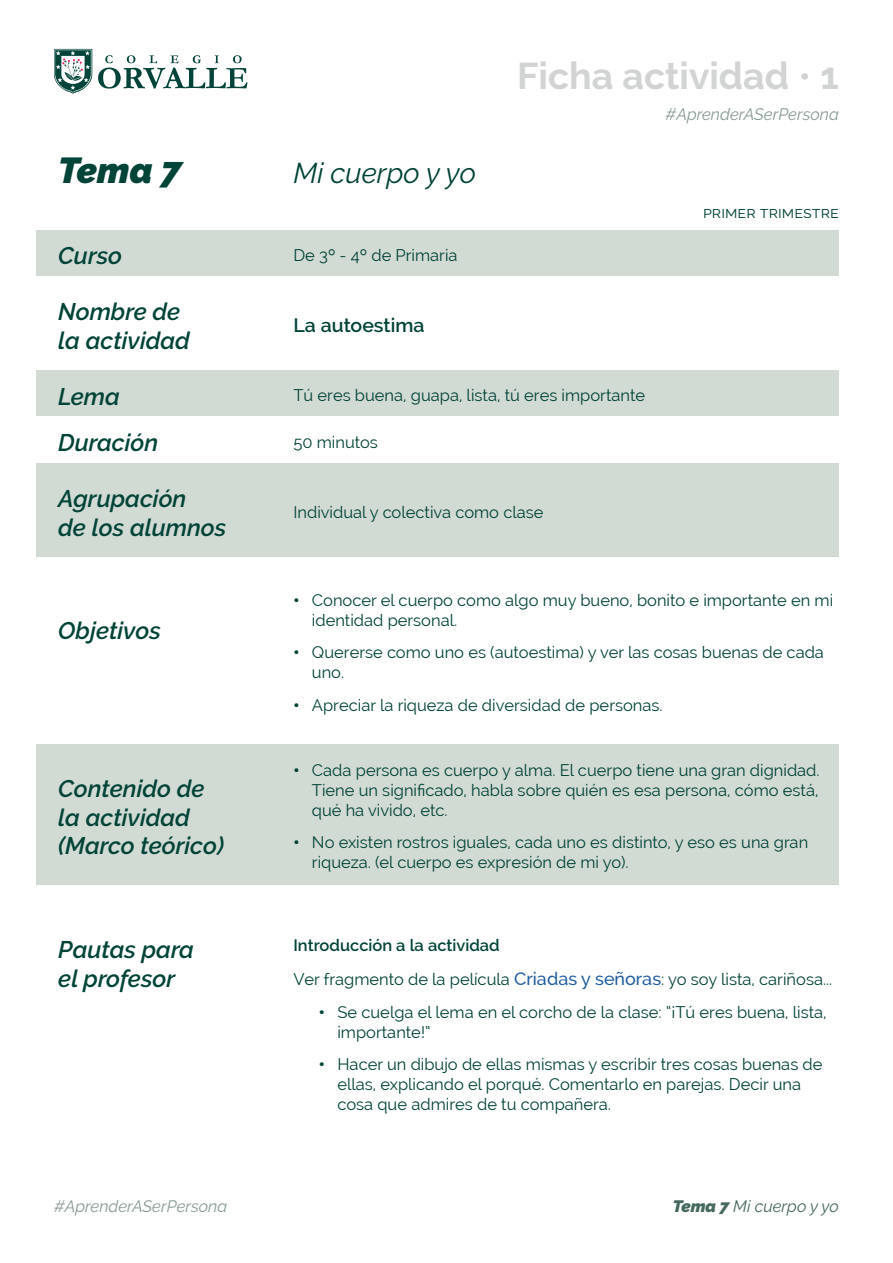
<style>
.page{position:relative;width:893px;height:1263px;background:#fff}
.page>*{position:absolute;margin:0;border:0;box-sizing:border-box;transform-origin:0 0}
.t1{font:700 37.5px "Raleway";color:#d2d3d3}
.t2{font:italic 900 36px "Raleway";color:#004337}
.t3{font:italic 28.5px "Raleway";color:#004337}
.t4{font:italic 600 24px/28.8px "Raleway";color:#004337}
.t5{font:600 19.5px "Raleway";color:#004337}
.t6{font:16.5px/19.8px "Raleway";color:#004337}
.t7{font:italic 16.5px "Raleway";color:#879a94}
.t8{font:italic 16.5px "Raleway";color:#45685f}
.s1{font-weight:400}
.s2{font-weight:900}
.s3{font-weight:600}
.s4{font-weight:500;font-size:18px;color:#205d9e}
</style>
<div class="page">
<svg style="left:98px;top:55px;width:150px;height:34px"></svg>
<svg style="left:54px;top:49px;width:38px;height:45px"></svg>
<div style="left:37px;top:230px;width:802px;height:46px;background:#d2dad4"></div>
<div style="left:37px;top:371px;width:802px;height:45px;background:#d2dad4"></div>
<div style="left:37px;top:463px;width:802px;height:94px;background:#d2dad4"></div>
<div style="left:37px;top:744px;width:802px;height:140px;background:#d2dad4"></div>
<h2 class="t2" style="left:58px;top:149px;width:125px">Tema 7</h2>
<h3 class="t4" style="left:58px;top:241px;width:65px">Curso</h3>
<h3 class="t4" style="left:58px;top:297px;width:133px">Nombre de la actividad</h3>
<h3 class="t4" style="left:58px;top:373px;width:101px;line-height:46.8px">Lema<br>Duración</h3>
<h3 class="t4" style="left:58px;top:484px;width:170px">Agrupación<br>de los alumnos</h3>
<h3 class="t4" style="left:58px;top:616px;width:104px">Objetivos</h3>
<h3 class="t4" style="left:58px;top:774px;width:167px">Contenido de la actividad (Marco teórico)</h3>
<h3 class="t4" style="left:58px;top:935px;width:137px">Pautas para el profesor</h3>
<p class="t7" style="left:54px;top:1196px;width:175px">#AprenderASerPersona</p>
<h1 class="t1" style="left:517px;top:55px;width:323px">Ficha actividad <span class="s1">•</span> 1</h1>
<h3 class="t3" style="left:293px;top:156px;width:184px">Mi cuerpo y yo</h3>
<p class="t6" style="left:293px;top:245px;width:166px">De 3º - 4º de Primaria</p>
<p class="t5" style="left:293px;top:314px;width:133px">La autoestima</p>
<p class="t7" style="left:666px;top:104px;width:175px">#AprenderASerPersona</p>
<p class="t6" style="left:703px;top:202px;width:137px">primer trimestre</p>
<p class="t6" style="left:293px;top:385px;width:353px">Tú eres buena, guapa, lista, tú eres importante</p>
<p class="t6" style="left:293px;top:432px;width:86px">50 minutos</p>
<p class="t6" style="left:293px;top:502px;width:252px">Individual y colectiva como clase</p>
<p class="t6" style="left:312px;top:590px;width:523px;text-indent:-18px"><span class="s2">•</span> Conocer el cuerpo como algo muy bueno, bonito e importante en mi identidad personal.</p>
<p class="t6" style="left:312px;top:643px;width:514px;text-indent:-18px"><span class="s2">•</span> Quererse como uno es (autoestima) y ver las cosas buenas de cada uno.</p>
<p class="t6" style="left:293px;top:695px;width:371px"><span class="s2">•</span> Apreciar la riqueza de diversidad de personas.</p>
<p class="t6" style="left:312px;top:760px;width:509px;text-align:justify;text-indent:-18px"><span class="s2">•</span> Cada persona es cuerpo y alma. El cuerpo tiene una gran dignidad.<br>Tiene un significado, habla sobre quién es esa persona, cómo está, qué ha vivido, etc.</p>
<p class="t6" style="left:312px;top:832px;width:498px;text-indent:-18px"><span class="s2">•</span> No existen rostros iguales, cada uno es distinto, y eso es una gran riqueza. (el cuerpo es expresión de mi yo).</p>
<p class="t6" style="left:293px;top:928px;width:540px;line-height:34.3px"><span class="s3">Introducción a la actividad<br></span>Ver fragmento de la película <span class="s4">Criadas y señoras</span>: yo soy lista, cariñosa...</p>
<p class="t6" style="left:337px;top:1002px;width:491px;text-indent:-18px"><span class="s2">•</span> Se cuelga el lema en el corcho de la clase: “¡Tú eres buena, lista, importante!”</p>
<p class="t6" style="left:337px;top:1054px;width:487px;text-indent:-18px"><span class="s2">•</span> Hacer un dibujo de ellas mismas y escribir tres cosas buenas de ellas, explicando el porqué. Comentarlo en parejas. Decir una cosa que admires de tu compañera.</p>
<p class="t8" style="left:673px;top:1196px;width:168px"><span class="s2">Tema 7</span> Mi cuerpo y yo</p>
</div>
